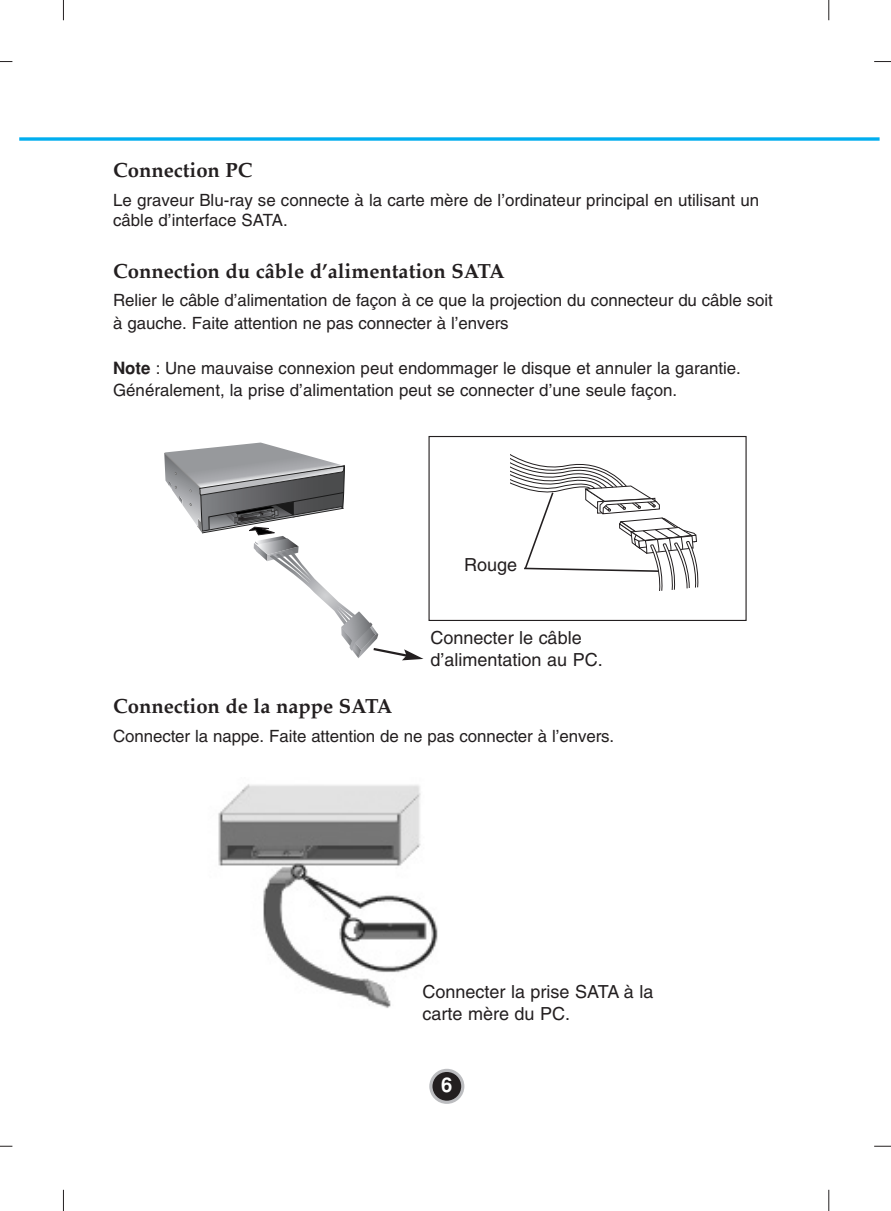
<style>
.page{position:relative;width:891px;height:1211px;background:#fff}
.page>*{position:absolute;margin:0;border:0;box-sizing:border-box;transform-origin:0 0}
.t1{font:700 20.25px "Palatino";color:#231f20}
.t2{font:700 20.25px "Helvetica";color:#fff}
.t3{font:18px/21.6px "Helvetica";color:#231f20}
.t4{font:16.88px/22.5px "Helvetica";color:#231f20}
.s1{font-weight:700}
</style>
<div class="page">
<svg style="left:63px;top:0;width:1px;height:20px"></svg>
<svg style="left:828px;top:0;width:1px;height:20px"></svg>
<svg style="left:63px;top:1189px;width:1px;height:21px"></svg>
<svg style="left:828px;top:1189px;width:1px;height:21px"></svg>
<svg style="left:0;top:61px;width:12px;height:1px"></svg>
<svg style="left:0;top:1145px;width:12px;height:1px"></svg>
<svg style="left:874px;top:61px;width:17px;height:1px"></svg>
<svg style="left:874px;top:1145px;width:17px;height:1px"></svg>
<svg style="left:429px;top:1068px;width:35px;height:35px"></svg>
<div style="left:432px;top:1072px;width:29px;height:28px;background:#231f20;border-radius:50%"></div>
<svg style="left:19px;top:137px;width:861px;height:4px;background:#27baf1"></svg>
<svg style="left:164px;top:442px;width:259px;height:218px"></svg>
<div style="left:429px;top:436px;width:318px;height:185px;border:1px solid #231f20"></div>
<svg style="left:446px;top:436px;width:253px;height:155px"></svg>
<div style="left:445px;top:556px;width:74px;height:26px;background:#fff"></div>
<img style="left:218px;top:784px;width:220px;height:224px">
<p class="t1" style="left:113px;top:161px;width:141px">Connection PC</p>
<p class="t4" style="left:113px;top:191px;width:648px;line-height:20.2px">Le graveur Blu-ray se connecte à la carte mère de l’ordinateur principal en utilisant un câble d’interface SATA.</p>
<p class="t1" style="left:113px;top:261px;width:393px">Connection du câble d’alimentation SATA</p>
<p class="t4" style="left:113px;top:291px;width:661px">Relier le câble d’alimentation de façon à ce que la projection du connecteur du câble soit à gauche. Faite attention ne pas connecter à l’envers</p>
<p class="t4" style="left:113px;top:358px;width:629px"><span class="s1">Note</span> : Une mauvaise connexion peut endommager le disque et annuler la garantie.<br>Généralement, la prise d’alimentation peut se connecter d’une seule façon.</p>
<p class="t3" style="left:464px;top:555px;width:55px">Rouge</p>
<p class="t3" style="left:431px;top:629px;width:174px">Connecter le câble d’alimentation au PC.</p>
<p class="t1" style="left:113px;top:696px;width:281px">Connection de la nappe SATA</p>
<p class="t4" style="left:113px;top:726px;width:503px">Connecter la nappe. Faite attention de ne pas connecter à l’envers.</p>
<p class="t3" style="left:423px;top:982px;width:232px">Connecter la prise SATA à la carte mère du PC.</p>
<p class="t2" style="left:441px;top:1077px;width:13px">6</p>
</div>
